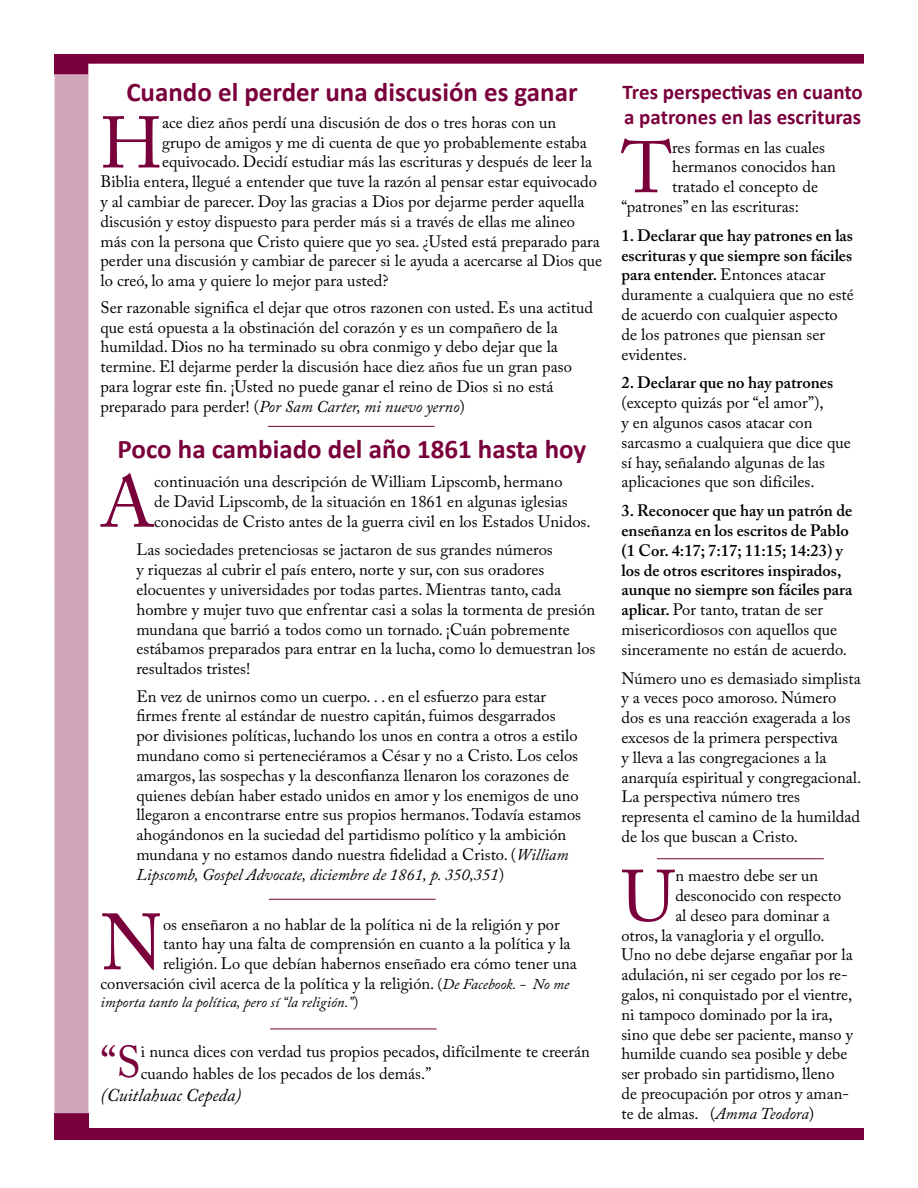
<style>
.page{position:relative;width:918px;height:1188px;background:#fff}
.page>*{position:absolute;margin:0;border:0;box-sizing:border-box;transform-origin:0 0}
.t1{font:78.75px "Adobe Caslon Pro";color:#7a003c}
.t2{font:72.15px "Adobe Caslon Pro";color:#7a003c}
.t3{font:44.4px "Adobe Caslon Pro";color:#7a003c}
.t4{font:700 27px "Calibri";color:#7a003c}
.t5{font:700 21px/25.2px "Calibri";color:#7a003c}
.t6{font:italic 18px "Adobe Caslon Pro";color:#000}
.t7{font:16.5px/19.8px "Adobe Caslon Pro";color:#000}
.t8{font:600 16.5px/19.8px "Adobe Caslon Pro";color:#000}
.t9{font:italic 15px "Adobe Caslon Pro";color:#000}
.s1{font-style:italic}
.s2{font-size:15px}
.s3{font-style:italic;font-size:15px}
.s4{font-style:normal}
.s5{font-weight:600}
.s6{font-weight:400}
</style>
<div class="page">
<div style="left:54px;top:1113px;width:34px;height:16px;background:#7a003c"></div>
<div style="left:54px;top:1128px;width:810px;height:12px;background:#7a003c"></div>
<div style="left:54px;top:56px;width:35px;height:1057px;background:#d0a6bb"></div>
<svg style="left:54px;top:54px;width:810px;height:20px"></svg>
<hr style="left:268px;top:426px;width:167px;height:1px;background:#7a003c">
<hr style="left:269px;top:899px;width:167px;height:1px;background:#7a003c">
<hr style="left:270px;top:1029px;width:167px;height:1px;background:#7a003c">
<hr style="left:657px;top:858px;width:167px;height:1px;background:#7a003c">
<h3 class="t4" style="left:126px;top:75px;width:453px">Cuando el perder una discusión es ganar</h3>
<h2 class="t2" style="left:100px;top:100px;width:63px">H</h2>
<p class="t7" style="left:162px;top:112px;width:396px">ace diez años perdí una discusión de dos o tres horas con un</p>
<p class="t7" style="left:162px;top:132px;width:426px">grupo de amigos y me di cuenta de que yo probablemente estaba</p>
<p class="t7" style="left:162px;top:152px;width:432px">equivocado. Decidí estudiar más las escrituras y después de leer la</p>
<p class="t7" style="left:100px;top:172px;width:498px">Biblia entera, llegué a entender que tuve la razón al pensar estar equivocado</p>
<p class="t7" style="left:100px;top:191px;width:485px">y al cambiar de parecer. Doy las gracias a Dios por dejarme perder aquella</p>
<p class="t7" style="left:100px;top:211px;width:476px">discusión y estoy dispuesto para perder más si a través de ellas me alineo</p>
<p class="t7" style="left:100px;top:231px;width:501px">más con la persona que Cristo quiere que yo sea. ¿Usted está preparado para</p>
<p class="t7" style="left:100px;top:251px;width:503px">perder una discusión y cambiar de parecer si le ayuda a acercarse al Dios que</p>
<p class="t7" style="left:100px;top:271px;width:290px">lo creó, lo ama y quiere lo mejor para usted?</p>
<p class="t7" style="left:100px;top:297px;width:494px">Ser razonable significa el dejar que otros razonen con usted. Es una actitud que está opuesta a la obstinación del corazón y es un compañero de la humildad. Dios no ha terminado su obra conmigo y debo dejar que la termine. El dejarme perder la discusión hace diez años fue un gran paso para lograr este fin. ¡Usted no puede ganar el reino de Dios si no está preparado para perder! (<span class="s1">Por Sam Carter, mi nuevo yerno</span>)</p>
<h3 class="t4" style="left:118px;top:432px;width:470px">Poco ha cambiado del año 1861 hasta hoy</h3>
<h2 class="t2" style="left:100px;top:460px;width:55px">A</h2>
<p class="t7" style="left:154px;top:471px;width:438px">continuación una descripción de William Lipscomb, hermano<br>de David Lipscomb, de la situación en 1861 en algunas iglesias conocidas de Cristo antes de la guerra civil en los Estados Unidos.</p>
<p class="t7" style="left:136px;top:540px;width:460px">Las sociedades pretenciosas se jactaron de sus grandes números<br>y riquezas al cubrir el país entero, norte y sur, con sus oradores elocuentes y universidades por todas partes. Mientras tanto, cada hombre y mujer tuvo que enfrentar casi a solas la tormenta de presión mundana que barrió a todos como un tornado. ¡Cuán pobremente estábamos preparados para entrar en la lucha, como lo demuestran los resultados tristes!</p>
<p class="t7" style="left:136px;top:686px;width:446px">En vez de unirnos como un cuerpo. . . en el esfuerzo para estar firmes frente al estándar de nuestro capitán, fuimos desgarrados por divisiones políticas, luchando los unos en contra a otros a estilo mundano como si perteneciéramos a César y no a Cristo. Los celos amargos, las sospechas y la desconfianza llenaron los corazones de quienes debían haber estado unidos en amor y los enemigos de uno llegaron a encontrarse entre sus propios hermanos. Todavía estamos ahogándonos en la suciedad del partidismo político y la ambición mundana y no estamos dando nuestra fidelidad a Cristo. (<span class="s1">William Lipscomb, Gospel Advocate, diciembre de 1861, p. 350,351</span>)</p>
<h1 class="t1" style="left:100px;top:896px;width:64px">N</h1>
<p class="t7" style="left:163px;top:914px;width:398px">os enseñaron a no hablar de la política ni de la religión y por</p>
<p class="t7" style="left:163px;top:934px;width:409px">tanto hay una falta de comprensión en cuanto a la política y la</p>
<p class="t7" style="left:163px;top:954px;width:415px">religión. Lo que debían habernos enseñado era cómo tener una</p>
<p class="t7" style="left:100px;top:973px;width:470px">conversación civil acerca de la política y la religión. <span class="s2">(</span><span class="s3">De Facebook. - No me</span></p>
<p class="t9" style="left:100px;top:993px;width:259px">importa tanto la política, pero sí “la religión.”<span class="s4">)</span></p>
<h3 class="t3" style="left:100px;top:1036px;width:42px">“S</h3>
<p class="t7" style="left:141px;top:1041px;width:451px;line-height:21.6px">i nunca dices con verdad tus propios pecados, difícilmente te creerán cuando hables de los pecados de los demás.”</p>
<p class="t6" style="left:100px;top:1084px;width:142px">(Cuitlahuac Cepeda)</p>
<p class="t5" style="left:623px;top:79px;width:242px">Tres perspectivas en cuanto a patrones en las escrituras</p>
<h2 class="t2" style="left:621px;top:125px;width:52px">T</h2>
<p class="t7" style="left:672px;top:137px;width:154px">res formas en las cuales</p>
<p class="t7" style="left:672px;top:157px;width:165px">hermanos conocidos han</p>
<p class="t7" style="left:672px;top:177px;width:147px">tratado el concepto de</p>
<p class="t7" style="left:621px;top:196px;width:179px">“patrones” en las escrituras:</p>
<p class="t7" style="left:621px;top:225px;width:234px"><span class="s5">1. Declarar que hay patrones en las escrituras y que siempre son fáciles para entender.</span> Entonces atacar duramente a cualquiera que no esté de acuerdo con cualquier aspecto de los patrones que piensan ser evidentes.</p>
<p class="t8" style="left:621px;top:373px;width:213px">2. Declarar que no hay patrones</p>
<p class="t7" style="left:621px;top:393px;width:231px">(excepto quizás por “el amor”),<br>y en algunos casos atacar con sarcasmo a cualquiera que dice que sí hay, señalando algunas de las aplicaciones que son difíciles.</p>
<p class="t8" style="left:621px;top:501px;width:232px">3. Reconocer que hay un patrón de enseñanza en los escritos de Pablo (1 Cor. 4:17; 7:17; 11:15; 14:23) y los de otros escritores inspirados, aunque no siempre son fáciles para aplicar. <span class="s6">Por tanto, tratan de ser misericordiosos con aquellos que sinceramente no están de acuerdo.</span></p>
<p class="t7" style="left:621px;top:668px;width:241px">Número uno es demasiado simplista y a veces poco amoroso. Número dos es una reacción exagerada a los excesos de la primera perspectiva<br>y lleva a las congregaciones a la anarquía espiritual y congregacional.<br>La perspectiva número tres representa el camino de la humildad de los que buscan a Cristo.</p>
<h2 class="t2" style="left:621px;top:854px;width:55px">U</h2>
<p class="t7" style="left:675px;top:866px;width:144px">n maestro debe ser un</p>
<p class="t7" style="left:675px;top:885px;width:167px">desconocido con respecto</p>
<p class="t7" style="left:675px;top:905px;width:156px">al deseo para dominar a</p>
<p class="t7" style="left:621px;top:925px;width:205px">otros, la vanagloria y el orgullo.</p>
<p class="t7" style="left:621px;top:945px;width:233px">Uno no debe dejarse engañar por la</p>
<p class="t7" style="left:621px;top:965px;width:228px">adulación, ni ser cegado por los re-</p>
<p class="t7" style="left:621px;top:984px;width:232px">galos, ni conquistado por el vientre,</p>
<p class="t7" style="left:621px;top:1004px;width:213px">ni tampoco dominado por la ira,</p>
<p class="t7" style="left:621px;top:1024px;width:233px">sino que debe ser paciente, manso y</p>
<p class="t7" style="left:621px;top:1044px;width:227px">humilde cuando sea posible y debe</p>
<p class="t7" style="left:621px;top:1064px;width:214px">ser probado sin partidismo, lleno</p>
<p class="t7" style="left:621px;top:1083px;width:229px">de preocupación por otros y aman-</p>
<p class="t7" style="left:621px;top:1103px;width:194px">te de almas. (<span class="s1">Amma Teodora</span>)</p>
</div>
